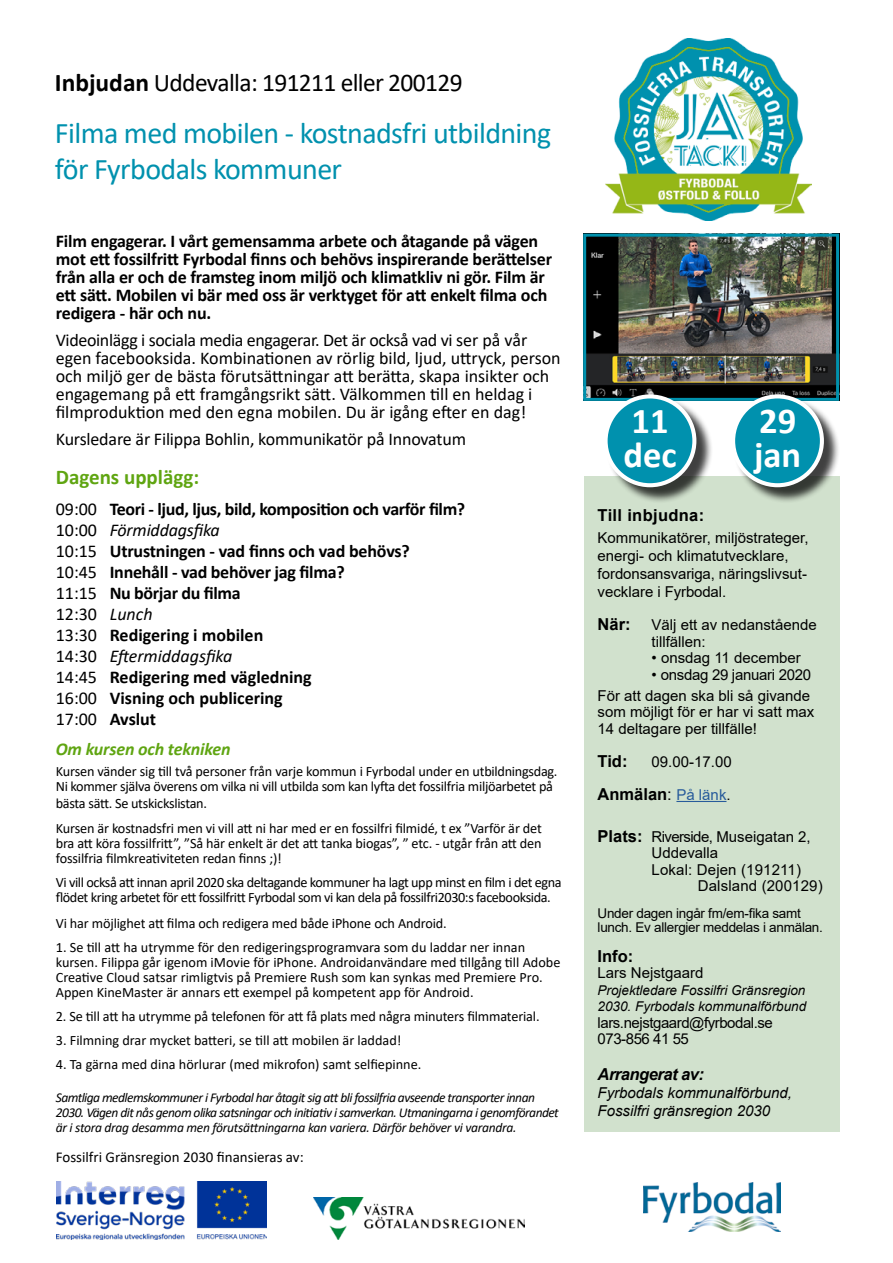
<style>
.page{position:relative;width:893px;height:1263px;background:#fff}
.page>*{position:absolute;margin:0;border:0;box-sizing:border-box;transform-origin:0 0}
.t1{font:700 36.6px/33.9px "Calibri";color:#fff}
.t2{font:30px/36px "Calibri";letter-spacing:-.02em;color:#0091ae}
.t3{font:25.5px "Calibri";letter-spacing:-.025em;color:#000}
.t4{font:700 21px "Calibri";color:#5fa511}
.t5{font:700 18px/21px "Calibri";letter-spacing:-.01em;color:#000}
.t6{font:18px/18px "Calibri";color:#000}
.t7{font:italic 700 18px "Calibri";letter-spacing:-.01em;color:#5fa511}
.t8{font:700 16.5px "Arial";color:#000}
.t9{font:700 16.5px "Arial";letter-spacing:.02em;color:#000}
.t10{font:italic 700 16.5px "Arial";letter-spacing:-.03em;color:#000}
.t11{font:15px/18px "Arial";color:#000}
.t12{font:italic 15px/18px "Arial";color:#000}
.t13{font:15px/16.5px "Arial";letter-spacing:-.03em;color:#000}
.t14{font:15px "Calibri";color:#000}
.t15{font:14.25px/15px "Calibri";letter-spacing:-.01em;color:#000}
.t16{font:14.25px/15px "Calibri";letter-spacing:-.03em;color:#000}
.t17{font:italic 13.5px/15px "Calibri";letter-spacing:-.04em;color:#000}
.t18{font:13.5px/13.5px "Arial";letter-spacing:-.02em;color:#000}
.t19{font:italic 13.5px/16.5px "Arial";color:#000}
.s1{font-weight:700}
.s2{color:#fff}
.s3{font-weight:400}
.s4{font-weight:400;font-style:italic}
.s5{font-weight:400;font-size:15px;color:#275b9b}
.s6{font-weight:400;font-size:15px}
.s7{font-weight:700;font-size:16.5px}
</style>
<div class="page">
<div style="left:584px;top:477px;width:256px;height:655px;background:#d1e1cd"></div>
<hr style="left:676px;top:801px;width:50px;height:1px;background:#275b9b">
<img style="left:606px;top:38px;width:206px;height:182px">
<img style="left:56px;top:1181px;width:210px;height:59px">
<img style="left:314px;top:1197px;width:210px;height:43px">
<img style="left:644px;top:1183px;width:137px;height:49px">
<img style="left:587px;top:238px;width:248px;height:159px">
<div style="left:583px;top:234px;width:256px;height:167px;border:3px solid #0091ad"></div>
<div style="left:606px;top:397px;width:106px;height:106px;background:#000;opacity:.75"></div>
<div style="left:606px;top:396px;width:88px;height:89px;background:#0091ae;border-radius:50%"></div>
<div style="left:604px;top:394px;width:92px;height:93px;border:4px solid #fff;border-radius:50%"></div>
<div style="left:733px;top:397px;width:107px;height:106px;background:#000;opacity:.75"></div>
<div style="left:733px;top:396px;width:89px;height:89px;background:#0091ae;border-radius:50%"></div>
<div style="left:731px;top:394px;width:93px;height:93px;border:4px solid #fff;border-radius:50%"></div>
<h3 class="t3" style="left:55px;top:65px;width:469px"><span class="s1">Inbjudan</span> Uddevalla: 191211 eller 200129<span class="s2">Göte-</span></h3>
<h2 class="t2" style="left:55px;top:114px;width:498px">Filma med mobilen - kostnadsfri utbildning för Fyrbodals kommuner</h2>
<p class="t5" style="left:56px;top:232px;width:498px;line-height:18px">Film engagerar. I vårt gemensamma arbete och åtagande på vägen mot ett fossilfritt Fyrbodal finns och behövs inspirerande berättelser från alla er och de framsteg inom miljö och klimatkliv ni gör. Film är ett sätt. Mobilen vi bär med oss är verktyget för att enkelt filma och redigera - här och nu.</p>
<p class="t6" style="left:56px;top:331px;width:506px">Videoinlägg i sociala media engagerar. Det är också vad vi ser på vår egen facebooksida. Kombinationen av rörlig bild, ljud, uttryck, person och miljö ger de bästa förutsättningar att berätta, skapa insikter och engagemang på ett framgångsrikt sätt. Välkommen till en heldag i filmproduktion med den egna mobilen. Du är igång efter en dag!</p>
<p class="t6" style="left:56px;top:430px;width:412px">Kursledare är Filippa Bohlin, kommunikatör på Innovatum</p>
<h3 class="t4" style="left:56px;top:462px;width:145px">Dagens upplägg:</h3>
<p class="t5" style="left:56px;top:499px;width:411px"><span class="s3">09:00</span> Teori - ljud, ljus, bild, komposition och varför film?<br><span class="s3">10:00</span> <span class="s4">Förmiddagsfika<br></span><span class="s3">10:15</span> Utrustningen - vad finns och vad behövs?<br><span class="s3">10:45</span> Innehåll - vad behöver jag filma?<br><span class="s3">11:15</span> Nu börjar du filma<br><span class="s3">12:30</span> <span class="s4">Lunch<br></span><span class="s3">13:30</span> Redigering i mobilen<br><span class="s3">14:30</span> <span class="s4">Eftermiddagsfika<br></span><span class="s3">14:45</span> Redigering med vägledning<br><span class="s3">16:00</span> Visning och publicering<br><span class="s3">17:00</span> Avslut</p>
<p class="t7" style="left:56px;top:737px;width:176px">Om kursen och tekniken</p>
<p class="t15" style="left:56px;top:764px;width:503px">Kursen vänder sig till två personer från varje kommun i Fyrbodal under en utbildningsdag.<br>Ni kommer själva överens om vilka ni vill utbilda som kan lyfta det fossilfria miljöarbetet på</p>
<p class="t15" style="left:56px;top:790px;width:488px;line-height:25.5px">bästa sätt. Se utskickslistan.<br>Kursen är kostnadsfri men vi vill att ni har med er en fossilfri filmidé, t ex ”Varför är det</p>
<p class="t15" style="left:56px;top:836px;width:487px">bra att köra fossilfritt”, ”Så här enkelt är det att tanka biogas”, ” etc. - utgår från att den fossilfria filmkreativiteten redan finns ;)!</p>
<p class="t16" style="left:56px;top:875px;width:507px">Vi vill också att innan april 2020 ska deltagande kommuner ha lagt upp minst en film i det egna flödet kring arbetet för ett fossilfritt Fyrbodal som vi kan dela på fossilfri2030:s facebooksida.</p>
<p class="t15" style="left:56px;top:915px;width:393px">Vi har möjlighet att filma och redigera med både iPhone och Android.</p>
<p class="t15" style="left:56px;top:939px;width:506px">1. Se till att ha utrymme för den redigeringsprogramvara som du laddar ner innan kursen. Filippa går igenom iMovie för iPhone. Androidanvändare med tillgång till Adobe Creative Cloud satsar rimligtvis på Premiere Rush som kan synkas med Premiere Pro.<br>Appen KineMaster är annars ett exempel på kompetent app för Android.</p>
<p class="t15" style="left:56px;top:1008px;width:485px">2. Se till att ha utrymme på telefonen för att få plats med några minuters filmmaterial.</p>
<p class="t15" style="left:56px;top:1032px;width:347px">3. Filmning drar mycket batteri, se till att mobilen är laddad!</p>
<p class="t15" style="left:56px;top:1056px;width:367px">4. Ta gärna med dina hörlurar (med mikrofon) samt selfiepinne.</p>
<p class="t17" style="left:56px;top:1089px;width:505px">Samtliga medlemskommuner i Fyrbodal har åtagit sig att bli fossilfria avseende transporter innan<br>2030. Vägen dit nås genom olika satsningar och initiativ i samverkan. Utmaningarna i genomförandet är i stora drag desamma men förutsättningarna kan variera. Därför behöver vi varandra.</p>
<p class="t14" style="left:56px;top:1146px;width:249px">Fossilfri Gränsregion 2030 finansieras av:</p>
<h1 class="t1" style="left:623px;top:404px;width:55px">11 dec</h1>
<h1 class="t1" style="left:754px;top:404px;width:48px">29 jan</h1>
<p class="t9" style="left:598px;top:504px;width:108px">Till inbjudna:</p>
<p class="t11" style="left:598px;top:529px;width:212px">Kommunikatörer, miljöstrateger, energi- och klimatutvecklare, fordonsansvariga, näringslivsut&shy;vecklare i Fyrbodal.</p>
<p class="t8" style="left:598px;top:613px;width:34px">När:</p>
<p class="t11" style="left:652px;top:617px;width:167px;line-height:16.5px">Välj ett av nedanstående tillfällen:</p>
<p class="t11" style="left:652px;top:649px;width:151px">• onsdag 11 december</p>
<p class="t11" style="left:598px;top:664px;width:215px;line-height:21px;text-align:right">• onsdag 29 januari 2020<br>För att dagen ska bli så givande</p>
<p class="t11" style="left:598px;top:704px;width:218px;line-height:16.5px">som möjligt för er har vi satt max<br>14 deltagare per tillfälle!</p>
<p class="t8" style="left:598px;top:749px;width:31px">Tid:</p>
<p class="t11" style="left:652px;top:752px;width:82px">09.00-17.00</p>
<p class="t8" style="left:598px;top:782px;width:135px">Anmälan<span class="s3">:</span> <span class="s5">På länk</span><span class="s6">.</span></p>
<p class="t11" style="left:598px;top:827px;width:215px"><span class="s7">Plats:</span> Riverside, Museigatan 2,</p>
<p class="t11" style="left:652px;top:844px;width:68px">Uddevalla</p>
<p class="t11" style="left:652px;top:860px;width:151px">Lokal: Dejen (191211)</p>
<p class="t11" style="left:698px;top:877px;width:126px">Dalsland (200129)</p>
<p class="t18" style="left:598px;top:907px;width:227px">Under dagen ingår fm/em-fika samt lunch. Ev allergier meddelas i anmälan.</p>
<p class="t8" style="left:598px;top:944px;width:37px">Info:</p>
<p class="t11" style="left:598px;top:964px;width:107px">Lars Nejstgaard</p>
<p class="t19" style="left:598px;top:982px;width:210px">Projektledare Fossilfri Gränsregion<br>2030. Fyrbodals kommunalförbund</p>
<p class="t13" style="left:598px;top:1014px;width:177px">lars.nejstgaard@fyrbodal.se<br>073-856 41 55</p>
<p class="t10" style="left:598px;top:1063px;width:108px">Arrangerat av:</p>
<p class="t12" style="left:598px;top:1084px;width:196px">Fyrbodals kommunalförbund,<br>Fossilfri gränsregion 2030</p>
</div>
